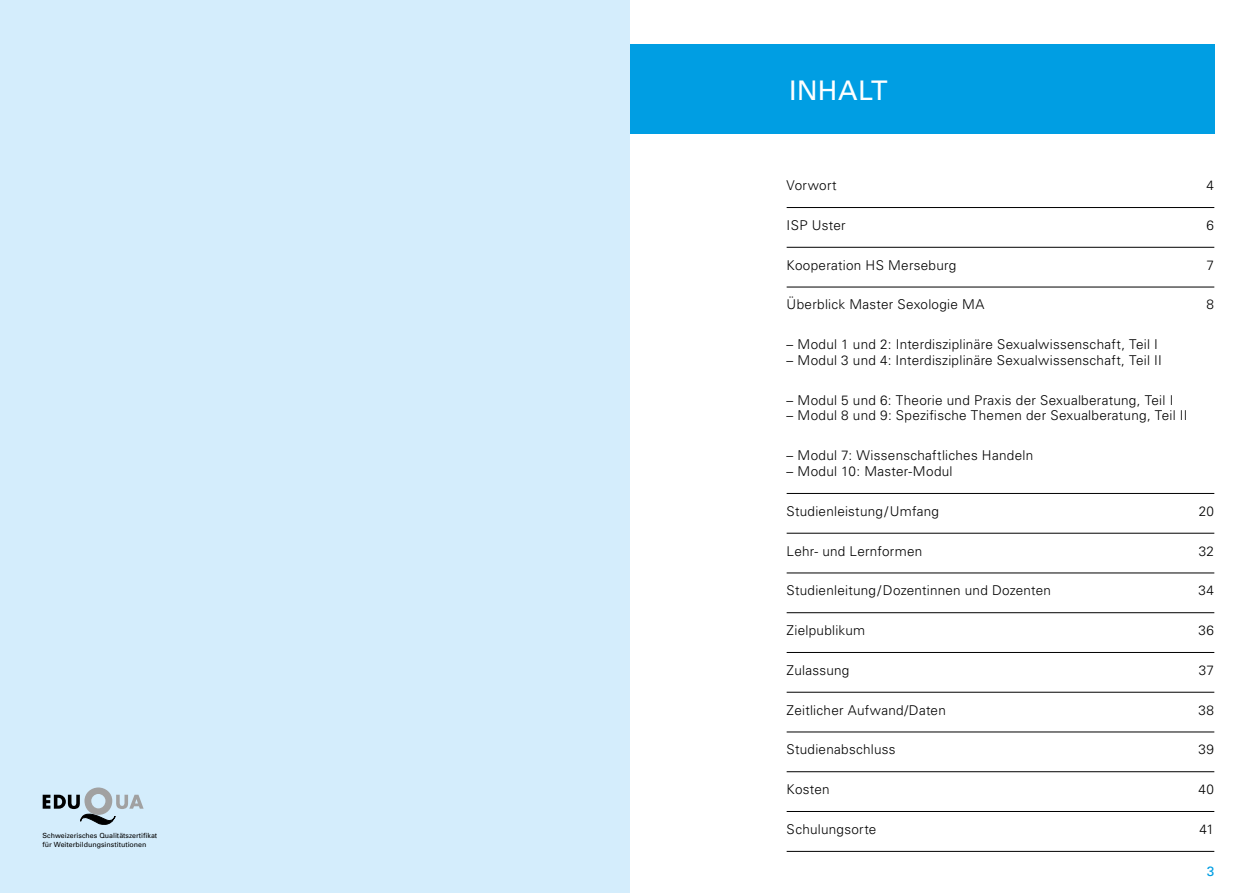
<style>
.page{position:relative;width:1259px;height:893px;background:#fff}
.page>*{position:absolute;margin:0;border:0;box-sizing:border-box;transform-origin:0 0}
.t1{font:27px "Univers";letter-spacing:.01em;color:#fff}
.t2{font:300 13.5px "Univers";letter-spacing:.02em;color:#000}
.t3{font:13.5px "Univers";color:#009ee3}
.t4{font:7.05px/9px "Univers";color:#000}
</style>
<div class="page">
<div style="left:629px;top:45px;width:585px;height:89px;background:#009ee3"></div>
<hr style="left:786px;top:207px;width:428px;height:1px;background:#000">
<hr style="left:786px;top:247px;width:428px;height:1px;background:#000">
<hr style="left:786px;top:287px;width:428px;height:1px;background:#000">
<hr style="left:786px;top:493px;width:428px;height:1px;background:#000">
<hr style="left:786px;top:533px;width:428px;height:1px;background:#000">
<hr style="left:786px;top:573px;width:428px;height:1px;background:#000">
<hr style="left:786px;top:612px;width:428px;height:1px;background:#000">
<hr style="left:786px;top:652px;width:428px;height:1px;background:#000">
<hr style="left:786px;top:692px;width:428px;height:1px;background:#000">
<hr style="left:786px;top:732px;width:428px;height:1px;background:#000">
<hr style="left:786px;top:771px;width:428px;height:1px;background:#000">
<hr style="left:786px;top:811px;width:428px;height:1px;background:#000">
<hr style="left:786px;top:851px;width:428px;height:1px;background:#000">
<div style="left:0;top:0;width:629px;height:893px;background:#d4edfc"></div>
<svg style="left:43px;top:787px;width:101px;height:38px"></svg>
<p class="t4" style="left:43px;top:831px;width:116px">Schweizerisches Qualitätszertifikat für Weiterbildungsinstitutionen</p>
<h1 class="t1" style="left:789px;top:74px;width:100px">INHALT</h1>
<p class="t2" style="left:786px;top:177px;width:51px">Vorwort</p>
<p class="t2" style="left:1206px;top:177px;width:9px">4</p>
<p class="t2" style="left:786px;top:217px;width:60px">ISP Uster</p>
<p class="t2" style="left:1206px;top:217px;width:9px">6</p>
<p class="t2" style="left:786px;top:257px;width:171px">Kooperation HS Merseburg</p>
<p class="t2" style="left:1206px;top:257px;width:9px">7</p>
<p class="t2" style="left:786px;top:296px;width:199px">Überblick Master Sexologie MA</p>
<p class="t2" style="left:1206px;top:296px;width:9px">8</p>
<p class="t2" style="left:786px;top:336px;width:373px">– Modul 1 und 2: Interdisziplinäre Sexualwissenschaft, Teil I</p>
<p class="t2" style="left:786px;top:352px;width:377px">– Modul 3 und 4: Interdisziplinäre Sexualwissenschaft, Teil II</p>
<p class="t2" style="left:786px;top:392px;width:388px">– Modul 5 und 6: Theorie und Praxis der Sexualberatung, Teil I</p>
<p class="t2" style="left:786px;top:407px;width:402px">– Modul 8 und 9: Spezifische Themen der Sexualberatung, Teil II</p>
<p class="t2" style="left:786px;top:447px;width:248px">– Modul 7: Wissenschaftliches Handeln</p>
<p class="t2" style="left:786px;top:463px;width:167px">– Modul 10: Master-Modul</p>
<p class="t2" style="left:786px;top:503px;width:154px">Studienleistung/Umfang</p>
<p class="t2" style="left:1198px;top:503px;width:17px">20</p>
<p class="t2" style="left:786px;top:543px;width:137px">Lehr- und Lernformen</p>
<p class="t2" style="left:1198px;top:543px;width:17px">32</p>
<p class="t2" style="left:786px;top:582px;width:266px">Studienleitung/Dozentinnen und Dozenten</p>
<p class="t2" style="left:1198px;top:582px;width:17px">34</p>
<p class="t2" style="left:786px;top:622px;width:80px">Zielpublikum</p>
<p class="t2" style="left:1198px;top:622px;width:17px">36</p>
<p class="t2" style="left:786px;top:662px;width:64px">Zulassung</p>
<p class="t2" style="left:1198px;top:662px;width:17px">37</p>
<p class="t2" style="left:786px;top:702px;width:161px">Zeitlicher Aufwand/Daten</p>
<p class="t2" style="left:1198px;top:702px;width:17px">38</p>
<p class="t2" style="left:786px;top:741px;width:110px">Studienabschluss</p>
<p class="t2" style="left:1198px;top:741px;width:17px">39</p>
<p class="t2" style="left:786px;top:781px;width:44px">Kosten</p>
<p class="t2" style="left:1198px;top:781px;width:17px">40</p>
<p class="t2" style="left:786px;top:821px;width:91px">Schulungsorte</p>
<p class="t2" style="left:1199px;top:821px;width:16px">41</p>
<p class="t3" style="left:1206px;top:862px;width:9px">3</p>
</div>
